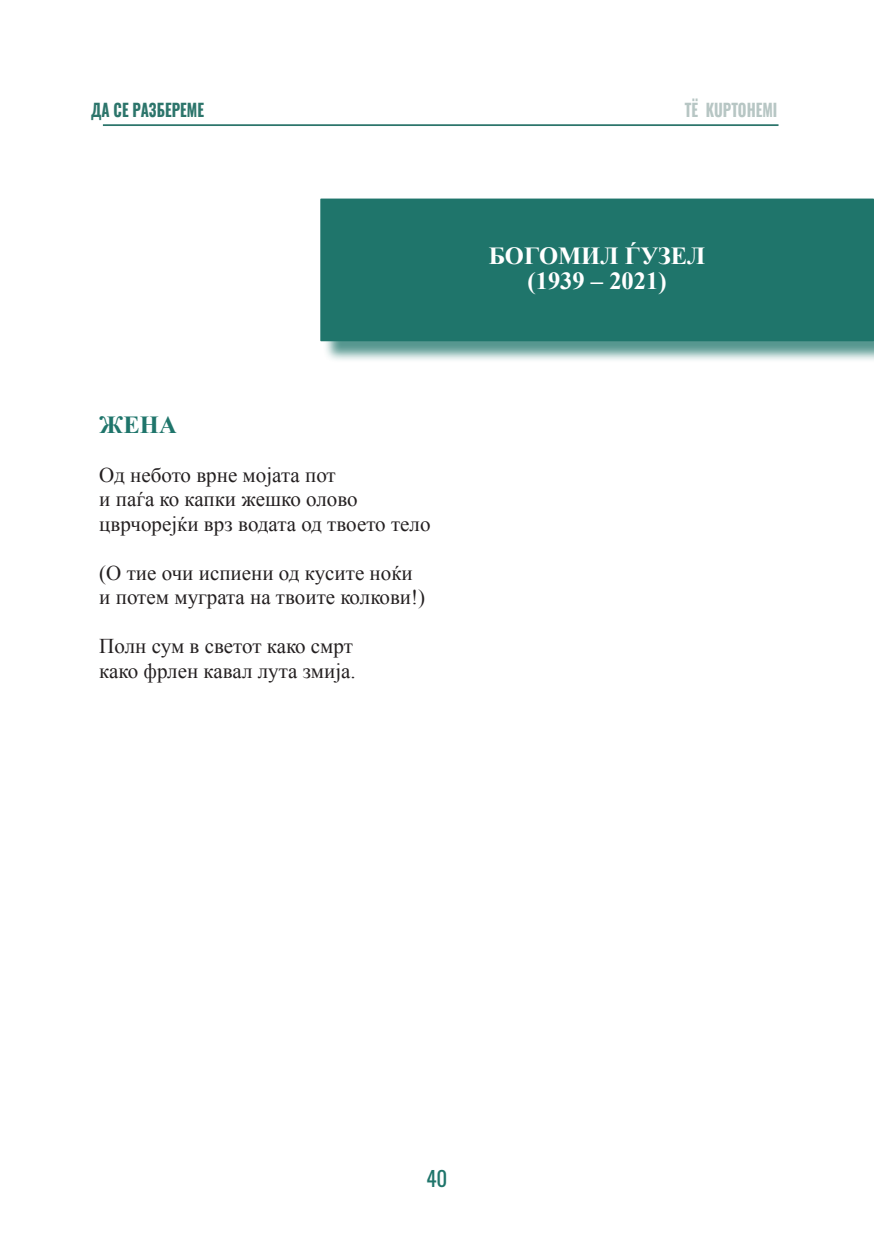
<style>
.page{position:relative;width:874px;height:1241px;background:#fff}
.page>*{position:absolute;margin:0;border:0;box-sizing:border-box;transform-origin:0 0}
.avtori{font:700 24.5px "Times New Roman t";color:#fff}
.naslovi{font:700 24.5px "Times New Roman t";color:#1f756b}
.t1{font:21px "Times New Roman t";color:#231f20}
.t2{font:21px "Oswald";color:#1f756b}
.t3{font:700 17.5px "Oswald";color:#2c756b;scale:.85 1}
.t4{font:700 17.5px "Oswald";color:#b7c6c4;scale:.85 1}
</style>
<div class="page">
<hr style="left:103px;top:124px;width:675px;height:2px;background:#2c756b">
<div style="left:322px;top:201px;width:551px;height:162px;background:#1f756b;opacity:.75"></div>
<div style="left:320px;top:198px;width:553px;height:143px;background:#1f756b"></div>
<p class="t3" style="left:91px;top:94px;width:134px">ДА СЕ РАЗБЕРЕМЕ</p>
<p class="t4" style="left:684px;top:94px;width:110px">ТË KUPTOHEMI</p>
<p class="naslovi" style="left:99px;top:407px;width:79px">ЖЕНА</p>
<p class="t1" style="left:99px;top:460px;width:238px">Од небото врне мојата пот</p>
<p class="t1" style="left:99px;top:485px;width:260px">и паѓа ко капки жешко олово</p>
<p class="t1" style="left:99px;top:509px;width:332px">цврчорејќи врз водата од твоето тело</p>
<p class="t1" style="left:99px;top:558px;width:315px">(О тие очи испиени од кусите ноќи</p>
<p class="t1" style="left:99px;top:583px;width:327px">и потем муграта на твоите колкови!)</p>
<p class="t1" style="left:99px;top:632px;width:255px">Полн сум в светот како смрт</p>
<p class="t1" style="left:99px;top:656px;width:258px">како фрлен кавал лута змија.</p>
<p class="avtori" style="left:488px;top:239px;width:218px">БОГОМИЛ ЃУЗЕЛ</p>
<p class="avtori" style="left:527px;top:263px;width:140px">(1939 – 2021)</p>
<p class="t2" style="left:426px;top:1159px;width:22px">40</p>
</div>
